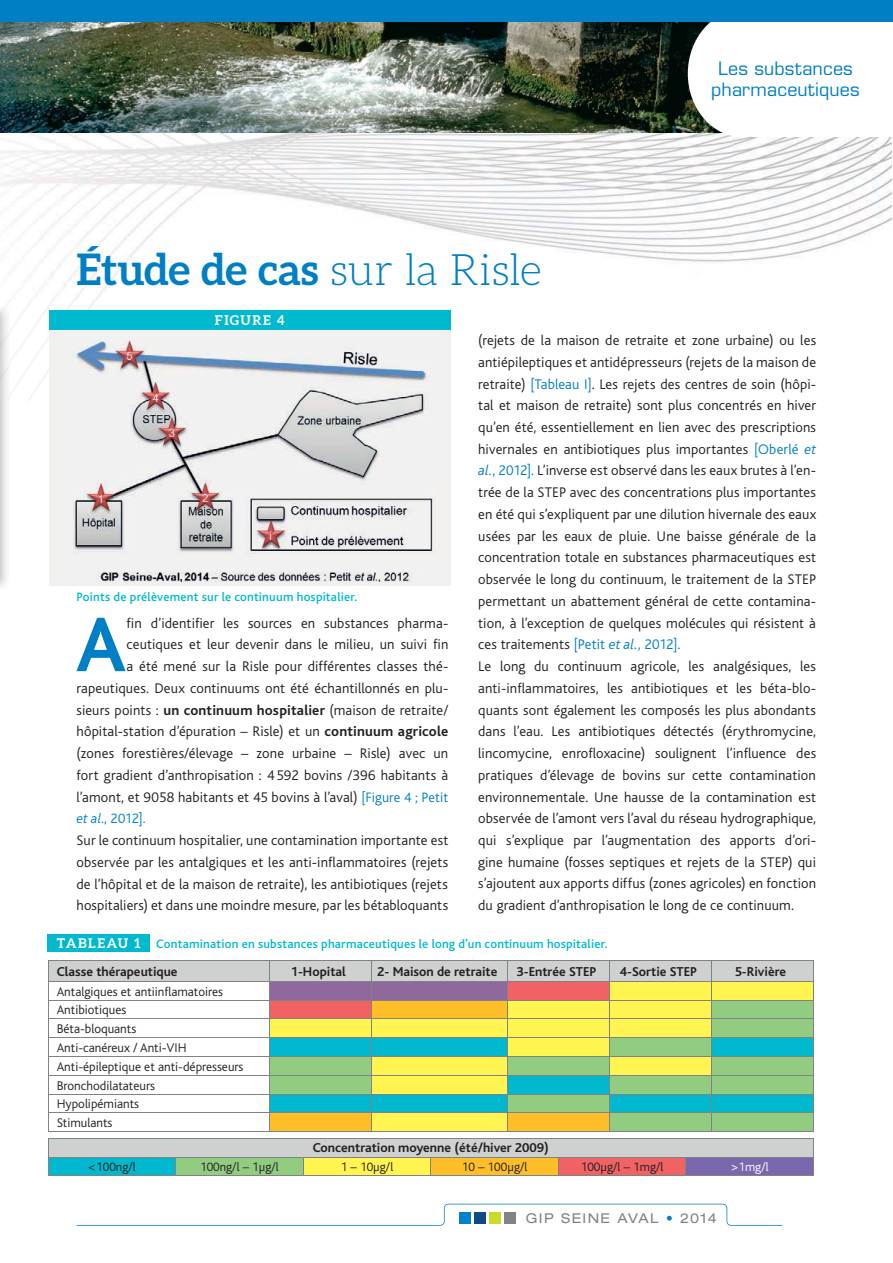
<style>
.page{position:relative;width:893px;height:1263px;background:#fff}
.page>*{position:absolute;margin:0;border:0;box-sizing:border-box;transform-origin:0 0}
.t1{font:700 80.55px "Bliss";color:#007fc4}
.t2{font:700 43.5px "Aleo";letter-spacing:-.01em;color:#007fc4}
.t3{font:18px/21px "Eurostile LT Std";letter-spacing:.01em;color:#007fc4;text-align:center}
.t4{font:300 14.55px/21.8px "Bliss";letter-spacing:.01em;color:#231f20;text-align:right}
.t5{font:300 14.25px "Bliss";color:#007fc4}
.t6{font:700 13.5px "Bliss";color:#231f20}
.t7{font:expanded 13.5px "Helvetica Neue";letter-spacing:.105em;color:#808285}
.t8{font:700 13.5px "Aleo";letter-spacing:.105em;color:#fff}
.t9{font:300 13.05px/18.8px "Bliss";color:#231f20}
.t10{font:500 12.75px "Bliss";letter-spacing:.02em;color:#00b9ce}
.t11{font:300 12.75px "Bliss";color:#231f20}
.t12{font:300 12.75px "Bliss";color:#fff}
.s1{font-weight:300}
.s2{font-weight:700}
.s3{font-size:14.25px;color:#007fc4}
.s4{font-style:italic}
.s5{color:#007fc4}
.s6{font-style:italic;color:#007fc4}
</style>
<div class="page">
<img style="left:0;top:132px;width:734px;height:219px">
<img style="left:734px;top:136px;width:157px;height:125px">
<img style="left:10px;top:351px;width:39px;height:50px">
<div style="left:752px;top:22px;width:141px;height:115px;background:#fff"></div>
<img style="left:0;top:22px;width:721px;height:110px">
<div style="left:688px;top:10px;width:110px;height:127px;background:#fff;border-radius:50%"></div>
<div style="left:0;top:0;width:893px;height:22px;background:#007fc4"></div>
<img style="left:0;top:305px;width:10px;height:282px">
<svg style="left:48px;top:960px;width:766px;height:171px"></svg>
<hr style="left:48px;top:1131px;width:766px;height:1px;background:#808285">
<div style="left:48px;top:1138px;width:765px;height:19px;background:#cfd1d0"></div>
<div style="left:48px;top:1157px;width:128px;height:18px;background:#00b9ce"></div>
<div style="left:176px;top:1157px;width:127px;height:18px;background:#91cc81"></div>
<div style="left:303px;top:1157px;width:128px;height:18px;background:#fff450"></div>
<div style="left:431px;top:1157px;width:127px;height:18px;background:#febe28"></div>
<div style="left:558px;top:1157px;width:128px;height:18px;background:#f16264"></div>
<div style="left:686px;top:1157px;width:127px;height:18px;background:#7a68ae"></div>
<hr style="left:48px;top:1138px;width:128px;height:1px;background:#808285">
<hr style="left:176px;top:1138px;width:638px;height:1px;background:#808285">
<hr style="left:48px;top:1157px;width:128px;height:1px;background:#808285">
<svg style="left:48px;top:1139px;width:1px;height:36px"></svg>
<hr style="left:176px;top:1157px;width:127px;height:1px;background:#808285">
<svg style="left:175px;top:1158px;width:1px;height:17px"></svg>
<hr style="left:303px;top:1157px;width:128px;height:1px;background:#808285">
<svg style="left:303px;top:1158px;width:1px;height:17px"></svg>
<hr style="left:431px;top:1157px;width:127px;height:1px;background:#808285">
<svg style="left:430px;top:1158px;width:1px;height:17px"></svg>
<hr style="left:558px;top:1157px;width:128px;height:1px;background:#808285">
<svg style="left:558px;top:1158px;width:1px;height:17px"></svg>
<hr style="left:686px;top:1157px;width:128px;height:1px;background:#808285">
<svg style="left:685px;top:1158px;width:1px;height:17px"></svg>
<svg style="left:813px;top:1139px;width:1px;height:36px"></svg>
<hr style="left:48px;top:1175px;width:766px;height:1px;background:#808285">
<div style="left:49px;top:330px;width:402px;height:256px;background:#f1f0ef"></div>
<div style="left:49px;top:311px;width:402px;height:19px;background:#00b9ce"></div>
<div style="left:48px;top:934px;width:102px;height:17px;background:#00b9ce"></div>
<img style="left:73px;top:340px;width:362px;height:241px">
<svg style="left:76px;top:1204px;width:706px;height:22px"></svg>
<p class="t2" style="left:77px;top:252px;width:467px">Étude de cas <span class="s1">sur la Risle</span></p>
<p class="t8" style="left:215px;top:315px;width:71px">FIGURE 4</p>
<p class="t3" style="left:711px;top:59px;width:150px">Les substances pharmaceutiques</p>
<p class="t10" style="left:77px;top:592px;width:282px">Points de prélèvement sur le continuum hospitalier.</p>
<p class="t4" style="left:77px;top:613px;width:373px">fin d’identifier les sources en substances pharma&shy;ceutiques et leur devenir dans le milieu, un suivi fin<br>a été mené sur la Risle pour différentes classes thé&shy;rapeutiques. Deux continuums ont été échantillonnés en plu&shy;sieurs points : <span class="s2">un continuum hospitalier</span> (maison de retraite/ hôpital-station d’épuration – Risle) et un <span class="s2">continuum agricole </span>(zones forestières/élevage – zone urbaine – Risle) avec un fort gradient d’anthropisation : 4 592 bovins /396 habitants à l’amont, et 9058 habitants et 45 bovins à l’aval) <span class="s3">[Figure 4 ; Petit</span></p>
<p class="t5" style="left:76px;top:813px;width:70px"><span class="s4">et al</span>., 2012].</p>
<p class="t4" style="left:76px;top:830px;width:373px;text-align:justify">Sur le continuum hospitalier, une contamination importante est observée par les antalgiques et les anti-inflammatoires (rejets de l’hôpital et de la maison de retraite), les antibiotiq ues (rejets hospitaliers) et dans une moindre mesure, par les bétabloquants</p>
<p class="t1" style="left:76px;top:615px;width:52px">A</p>
<p class="t4" style="left:478px;top:330px;width:339px;text-align:left">(rejets de la maison de retraite et zone urbaine) ou les antiépileptiques et antidépresseurs (rejets de la maison de retraite) <span class="s5">[Tableau I]</span>. Les rejets des centres de soin (hôpi&shy;tal et maison de retraite) sont plus concentrés en hiver qu’en été, essentiellement en lien avec des prescriptions hivernales en antibiotiques plus importantes <span class="s5">[Oberlé</span> <span class="s6">et al.</span><span class="s5">, 2012].</span> L’inverse est observé dans les eaux brutes à l’en&shy;trée de la STEP avec des concentrations plus importantes en été qui s’expliquent par une dilution hivernale des eaux usées par les eaux de pluie. Une baisse générale de la concentration totale en substances pharmaceutiques est observée le long du continuum, le traitement de la STEP permettant un abattement général de cette contamina&shy;tion, à l’exception de quelques molécules qui résistent à ces traitements <span class="s5">[Petit</span> <span class="s6">et al.</span><span class="s5">, 2012].<br></span>Le long du continuum agricole, les analgésiques, les anti-inflammatoires, les antibiotiques et les béta-blo&shy;quants sont également les composés les plus abondants dans l’eau. Les antibiotiques détectés (érythromycine, lincomycine, enrofloxacine) soulignent l’influence des pratiques d’élevage de bovins sur cette contamination environnementale. Une hausse de la contamination est observée de l’amont vers l’aval du réseau hydrographique, qui s’explique par l’augmentation des apports d’ori&shy;gine humaine (fosses septiques et rejets de la STEP) qui s’ajoutent aux apports diffus (zones agricoles) en fonction du gradient d’anthropisation le long de ce continuum.</p>
<p class="t8" style="left:57px;top:937px;width:85px">TABLEAU 1</p>
<p class="t10" style="left:156px;top:939px;width:453px">Contamination en substances pharmaceutiques le long d’un continuum hospitalier.</p>
<p class="t6" style="left:57px;top:967px;width:122px">Classe thérapeutique</p>
<p class="t6" style="left:291px;top:967px;width:57px">1-Hopital</p>
<p class="t6" style="left:377px;top:967px;width:122px">2- Maison de retraite</p>
<p class="t6" style="left:516px;top:967px;width:81px">3-Entrée STEP</p>
<p class="t6" style="left:620px;top:967px;width:79px">4-Sortie STEP</p>
<p class="t6" style="left:735px;top:967px;width:53px">5-Rivière</p>
<p class="t9" style="left:57px;top:983px;width:188px">Antalgiques et antiinflamatoires<br>Antibiotiques<br>Béta-bloquants<br>Anti-canéreux / Anti-VIH<br>Anti-épileptique et anti-dépresseurs<br>Bronchodilatateurs<br>Hypolipémiants<br>Stimulants</p>
<p class="t6" style="left:313px;top:1143px;width:238px">Concentration moyenne (été/hiver 2009)</p>
<p class="t11" style="left:88px;top:1162px;width:49px">&lt;100ng/l</p>
<p class="t11" style="left:200px;top:1162px;width:80px">100ng/l – 1μg/l</p>
<p class="t11" style="left:341px;top:1162px;width:54px">1 – 10μg/l</p>
<p class="t11" style="left:462px;top:1162px;width:67px">10 – 100μg/l</p>
<p class="t11" style="left:581px;top:1162px;width:84px">100μg/l – 1mg/l</p>
<p class="t12" style="left:730px;top:1162px;width:40px">&gt;1mg/l</p>
<p class="t7" style="left:526px;top:1213px;width:135px">GIP SEINE AVAL</p>
<p class="t7" style="left:680px;top:1213px;width:38px">2014</p>
</div>
